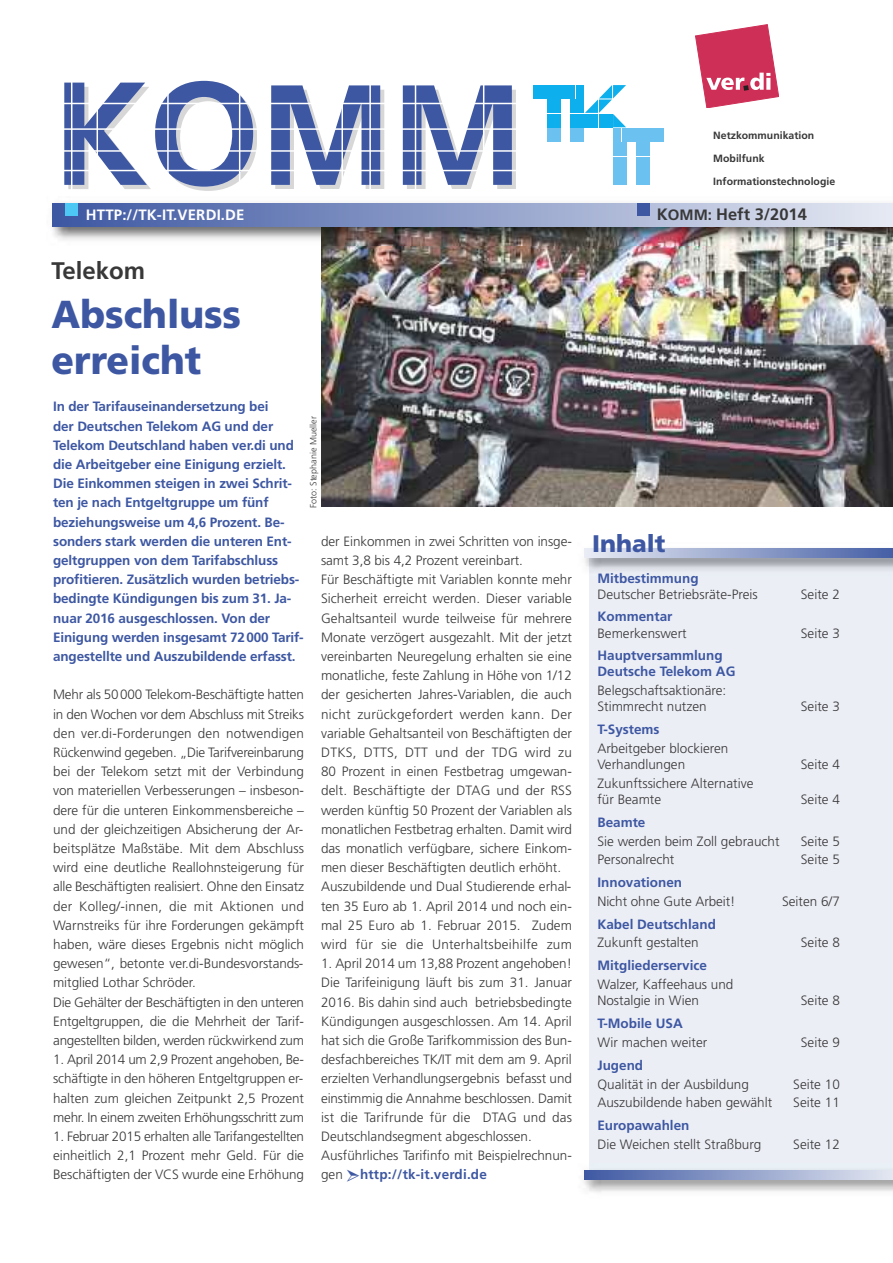
<style>
.page{position:relative;width:893px;height:1263px;background:#fff}
.page>*{position:absolute;margin:0;border:0;box-sizing:border-box;transform-origin:0 0}
.t1{font:700 146.55px "Frutiger";color:#3d57a2}
.t2{font:900 39px/46.5px "Frutiger";color:#3d57a2;scale:.95 1}
.t3{font:700 24px "Frutiger";color:#393839}
.t4{font:900 24px "Frutiger";color:#3d57a2}
.t5{font:700 16.5px "Frutiger";color:#393839}
.t6{font:700 15px "Frutiger";letter-spacing:.015em;color:#fff}
.t7{font:300 13.5px/19.2px "Frutiger";color:#393839}
.t8{font:700 13.5px/19.2px "Frutiger";letter-spacing:-.01em;color:#3d57a2}
.t9{font:700 10.5px/22.8px "Frutiger";color:#393839}
.t10{font:300 9px "Frutiger";color:#393839}
.s1{font-size:142.5px}
.s2{font-size:15px}
.s3{color:#3d57a2}
.s4{font-weight:700;color:#3d57a2}
</style>
<div class="page">
<svg style="left:68px;top:85px;width:189px;height:106px"></svg>
<svg style="left:275px;top:90px;width:241px;height:99px"></svg>
<div style="left:533px;top:85px;width:13px;height:13px;background:#0dafed"></div>
<div style="left:547px;top:85px;width:13px;height:13px;background:#0dafed"></div>
<div style="left:547px;top:99px;width:13px;height:14px;background:#0dafed"></div>
<div style="left:547px;top:114px;width:13px;height:13px;background:#0dafed"></div>
<div style="left:547px;top:128px;width:13px;height:14px;background:#6bc2f1"></div>
<div style="left:561px;top:85px;width:9px;height:13px;background:#0dafed"></div>
<hr style="left:571px;top:85px;width:4px;height:13px;background:#0dafed">
<div style="left:576px;top:85px;width:8px;height:13px;background:#0dafed"></div>
<div style="left:571px;top:99px;width:13px;height:14px;background:#0dafed"></div>
<div style="left:571px;top:114px;width:13px;height:13px;background:#0dafed"></div>
<div style="left:571px;top:128px;width:13px;height:14px;background:#6bc2f1"></div>
<div style="left:613px;top:128px;width:8px;height:14px;background:#6bc2f1"></div>
<svg style="left:585px;top:85px;width:41px;height:42px"></svg>
<div style="left:613px;top:143px;width:13px;height:13px;background:#6bc2f1"></div>
<hr style="left:622px;top:128px;width:4px;height:14px;background:#6bc2f1">
<div style="left:627px;top:128px;width:9px;height:14px;background:#6bc2f1"></div>
<div style="left:637px;top:128px;width:13px;height:14px;background:#6bc2f1"></div>
<div style="left:613px;top:157px;width:13px;height:14px;background:#6bc2f1"></div>
<div style="left:637px;top:143px;width:13px;height:13px;background:#6bc2f1"></div>
<div style="left:651px;top:128px;width:13px;height:14px;background:#6bc2f1"></div>
<div style="left:637px;top:157px;width:13px;height:14px;background:#6bc2f1"></div>
<div style="left:637px;top:172px;width:13px;height:13px;background:#6bc2f1"></div>
<div style="left:613px;top:172px;width:13px;height:13px;background:#6bc2f1"></div>
<hr style="left:97px;top:79px;width:1px;height:108px;background:#fff">
<hr style="left:71px;top:79px;width:1px;height:115px;background:#fff">
<hr style="left:167px;top:79px;width:2px;height:108px;background:#fff">
<hr style="left:239px;top:79px;width:1px;height:108px;background:#fff">
<hr style="left:341px;top:79px;width:2px;height:108px;background:#fff">
<hr style="left:369px;top:79px;width:2px;height:115px;background:#fff">
<hr style="left:415px;top:79px;width:1px;height:115px;background:#fff">
<hr style="left:483px;top:79px;width:1px;height:108px;background:#fff">
<hr style="left:24px;top:103px;width:506px;height:1px;background:#fff">
<hr style="left:24px;top:128px;width:506px;height:2px;background:#fff">
<hr style="left:24px;top:150px;width:506px;height:2px;background:#fff">
<hr style="left:24px;top:170px;width:506px;height:1px;background:#fff">
<svg style="left:695px;top:25px;width:84px;height:83px"></svg>
<div style="left:590px;top:552px;width:303px;height:621px;background:#eceef6"></div>
<img style="left:584px;top:548px;width:309px;height:29px">
<img style="left:590px;top:558px;width:303px;height:19px">
<svg style="left:584px;top:549px;width:309px;height:9px;background:#97a5cd"></svg>
<img style="left:584px;top:1163px;width:309px;height:30px">
<img style="left:590px;top:1163px;width:303px;height:7px">
<svg style="left:584px;top:1170px;width:309px;height:9px;background:#91a0ca"></svg>
<img style="left:321px;top:246px;width:572px;height:261px">
<img style="left:52px;top:202px;width:269px;height:38px">
<img style="left:321px;top:226px;width:572px;height:20px">
<div style="left:53px;top:203px;width:840px;height:23px;background:linear-gradient(to right,#3d57a2,#e6eaf3)"></div>
<div style="left:65px;top:203px;width:13px;height:13px;background:#4dc7f3"></div>
<div style="left:637px;top:203px;width:13px;height:13px;background:#3d57a2"></div>
<h1 class="t1" style="left:53px;top:75px;width:472px">KO<span class="s1">MM</span></h1>
<p class="t9" style="left:713px;top:125px;width:123px">Netzkommunikation<br>Mobilfunk<br>Informationstechnologie</p>
<p class="t6" style="left:86px;top:209px;width:160px">HTTP://TK-IT.VERDI.DE</p>
<p class="t5" style="left:657px;top:208px;width:152px">K<span class="s2">OMM:</span> Heft 3/2014</p>
<h3 class="t3" style="left:52px;top:261px;width:95px">Telekom</h3>
<h2 class="t2" style="left:52px;top:294px;width:201px">Abschluss erreicht</h2>
<p class="t8" style="left:53px;top:398px;width:252px">In der Tarifauseinandersetzung bei<br>der Deutschen Telekom AG und der Telekom Deutschland haben ver.di und die Arbeitgeber eine Einigung erzielt.<br>Die Einkommen steigen in zwei Schrit&shy;ten je nach Entgeltgruppe um fünf beziehungsweise um 4,6 Prozent. Be&shy;sonders stark werden die unteren Ent&shy;geltgruppen von dem Tarifabschluss profitieren. Zusätzlich wurden betriebs&shy;bedingte Kündigungen bis zum 31. Ja&shy;nuar 2016 ausgeschlossen. Von der Einigung werden insgesamt 72000 Tarif&shy;angestellte und Auszubildende erfasst.</p>
<p class="t7" style="left:53px;top:686px;width:252px">Mehr als 50000 Telekom-Beschäftigte hatten in den Wochen vor dem Abschluss mit Streiks den ver.di-Forderungen den notwendigen Rückenwind gegeben. „Die Tarifvereinbarung bei der Telekom setzt mit der Verbindung von materiellen Verbesserungen – insbeson&shy;dere für die unteren Einkommensbereiche – und der gleichzeitigen Absicherung der Ar&shy;beitsplätze Maßstäbe. Mit dem Abschluss wird eine deutliche Reallohnsteigerung für alle Beschäftigten realisiert. Ohne den Einsatz der Kolleg/-innen, die mit Aktionen und Warnstreiks für ihre Forderungen gekämpft haben, wäre dieses Ergebnis nicht möglich gewesen“, betonte ver.di-Bundesvorstands&shy;mitglied Lothar Schröder.<br>Die Gehälter der Beschäftigten in den unteren Entgeltgruppen, die die Mehrheit der Tarif&shy;angestellten bilden, werden rückwirkend zum</p>
<p class="t7" style="left:53px;top:1051px;width:252px;text-align:justify">1. April 2014 um 2,9 Prozent angehoben, Be&shy;schäftigte in den höheren Entgeltgruppen er&shy;halten zum gleichen Zeitpunkt 2,5 Prozent mehr. In einem zweiten Erhöhungsschritt zum</p>
<p class="t7" style="left:53px;top:1128px;width:252px;text-align:justify">1. Februar 2015 erhalten alle Tarifangestellten einheitlich 2,1 Prozent mehr Geld. Für die Beschäftigten der VCS wurde eine Erhöhung</p>
<p class="t10" style="left:310px;top:508px;width:93px;rotate:-90deg">Foto: Stephanie Mueller</p>
<p class="t7" style="left:321px;top:532px;width:252px">der Einkommen in zwei Schritten von insge&shy;samt 3,8 bis 4,2 Prozent vereinbart.<br>Für Beschäftigte mit Variablen konnte mehr Sicherheit erreicht werden. Dieser variable Gehaltsanteil wurde teilweise für mehrere Monate verzögert ausgezahlt. Mit der jetzt vereinbarten Neuregelung erhalten sie eine monatliche, feste Zahlung in Höhe von 1/12 der gesicherten Jahres-Variablen, die auch nicht zurückgefordert werden kann. Der variable Gehaltsanteil von Beschäftigten der DTKS, DTTS, DTT und der TDG wird zu 80 Prozent in einen Festbetrag umgewan&shy;delt. Beschäftigte der DTAG und der RSS werden künftig 50 Prozent der Variablen als monatlichen Festbetrag erhalten. Damit wird das monatlich verfügbare, sichere Einkom&shy;men dieser Beschäftigten deutlich erhöht.<br>Auszubildende und Dual Studierende erhal&shy;ten 35 Euro ab 1. April 2014 und noch ein&shy;mal 25 Euro ab 1. Februar 2015. Zudem wird für sie die Unterhaltsbeihilfe zum</p>
<p class="t7" style="left:321px;top:955px;width:252px">1. April 2014 um 13,88 Prozent angehoben!<br>Die Tarifeinigung läuft bis zum 31. Januar 2016. Bis dahin sind auch betriebsbedingte Kündigungen ausgeschlossen. Am 14. April hat sich die Große Tarifkommission des Bun&shy;desfachbereiches TK/IT mit dem am 9. April erzielten Verhandlungsergebnis befasst und einstimmig die Annahme beschlossen. Damit ist die Tarifrunde für die DTAG und das Deutschlandsegment abgeschlossen.<br>Ausführliches Tarifinfo mit Beispielrechnun&shy;gen <span class="s3">➣</span><span class="s4">http://tk-it.verdi.de</span></p>
<h3 class="t4" style="left:592px;top:534px;width:75px">Inhalt</h3>
<p class="t8" style="left:597px;top:570px;width:103px">Mitbestimmung</p>
<p class="t7" style="left:597px;top:586px;width:162px">Deutscher Betriebsräte-Preis</p>
<p class="t7" style="left:801px;top:586px;width:41px">Seite 2</p>
<p class="t8" style="left:597px;top:608px;width:77px">Kommentar</p>
<p class="t7" style="left:597px;top:624px;width:91px">Bemerkenswert</p>
<p class="t7" style="left:801px;top:624px;width:41px">Seite 3</p>
<p class="t8" style="left:597px;top:648px;width:140px;line-height:16.5px">Hauptversammlung<br>Deutsche Telekom AG</p>
<p class="t7" style="left:597px;top:683px;width:130px;line-height:16.5px">Belegschaftsaktionäre:<br>Stimmrecht nutzen</p>
<p class="t7" style="left:801px;top:698px;width:41px">Seite 3</p>
<p class="t8" style="left:597px;top:721px;width:64px">T-Systems</p>
<p class="t7" style="left:597px;top:741px;width:133px;line-height:16.5px">Arbeitgeber blockieren<br>Verhandlungen</p>
<p class="t7" style="left:597px;top:776px;width:157px;line-height:16.5px">Zukunftssichere Alternative für Beamte</p>
<p class="t7" style="left:801px;top:756px;width:41px">Seite 4</p>
<p class="t7" style="left:801px;top:791px;width:41px">Seite 4</p>
<p class="t8" style="left:597px;top:814px;width:50px">Beamte</p>
<p class="t7" style="left:597px;top:832px;width:184px">Sie werden beim Zoll gebraucht</p>
<p class="t7" style="left:801px;top:832px;width:41px">Seite 5</p>
<p class="t7" style="left:597px;top:851px;width:79px">Personalrecht</p>
<p class="t7" style="left:801px;top:851px;width:41px">Seite 5</p>
<p class="t8" style="left:597px;top:874px;width:86px">Innovationen</p>
<p class="t7" style="left:597px;top:893px;width:140px">Nicht ohne Gute Arbeit!</p>
<p class="t7" style="left:782px;top:893px;width:59px">Seiten 6/7</p>
<p class="t8" style="left:597px;top:915px;width:120px">Kabel Deutschland</p>
<p class="t7" style="left:597px;top:934px;width:103px">Zukunft gestalten</p>
<p class="t7" style="left:801px;top:934px;width:41px">Seite 8</p>
<p class="t8" style="left:597px;top:957px;width:111px">Mitgliederservice</p>
<p class="t7" style="left:597px;top:977px;width:138px;line-height:16.5px">Walzer, Kaffeehaus und<br>Nostalgie in Wien</p>
<p class="t7" style="left:801px;top:992px;width:41px">Seite 8</p>
<p class="t8" style="left:597px;top:1015px;width:87px">T-Mobile USA</p>
<p class="t7" style="left:597px;top:1034px;width:111px">Wir machen weiter</p>
<p class="t7" style="left:801px;top:1034px;width:41px">Seite 9</p>
<p class="t8" style="left:597px;top:1057px;width:47px">Jugend</p>
<p class="t7" style="left:597px;top:1075px;width:153px">Qualität in der Ausbildung</p>
<p class="t7" style="left:793px;top:1075px;width:48px">Seite 10</p>
<p class="t7" style="left:597px;top:1094px;width:176px">Auszubildende haben gewählt</p>
<p class="t7" style="left:793px;top:1094px;width:48px">Seite 11</p>
<p class="t8" style="left:597px;top:1117px;width:94px">Europawahlen</p>
<p class="t7" style="left:597px;top:1135px;width:166px">Die Weichen stellt Straßburg</p>
<p class="t7" style="left:793px;top:1135px;width:48px">Seite 12</p>
</div>
